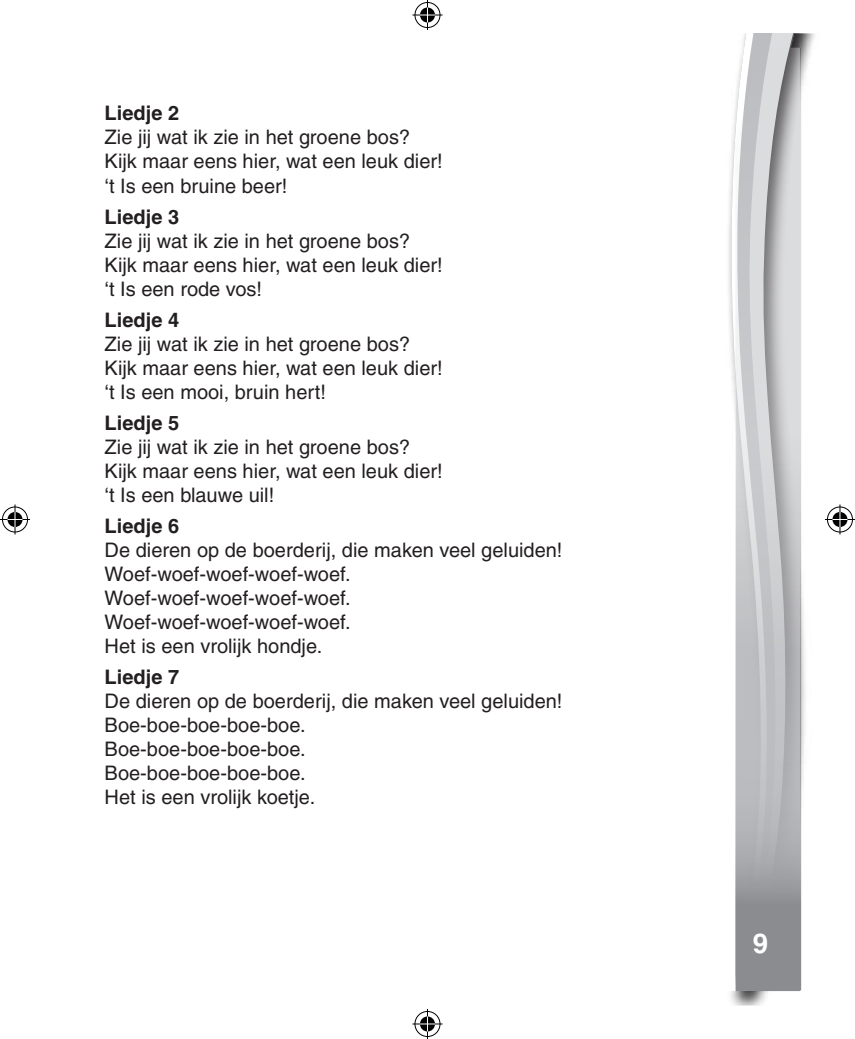
<style>
.page{position:relative;width:855px;height:1039px;background:#fff}
.page>*{position:absolute;margin:0;border:0;box-sizing:border-box;transform-origin:0 0}
.t1{font:700 27.5px "Helvetica";color:#fff}
.Text{font:500 20px "Helvetica";color:#231f20}
.Text-2{font:700 20px "Helvetica";color:#231f20}
</style>
<div class="page">
<svg style="left:784px;top:34px;width:23px;height:956px"></svg>
<svg style="left:730px;top:34px;width:38px;height:374px"></svg>
<svg style="left:735px;top:48px;width:64px;height:942px;background:#bdbec0"></svg>
<div style="left:413px;top:1px;width:28px;height:28px;border:3px solid #fff;border-radius:50%"></div>
<svg style="left:412px;top:13px;width:30px;height:4px"></svg>
<hr style="left:425px;top:0;width:4px;height:30px;background:#fff">
<div style="left:418px;top:6px;width:18px;height:18px;border:3px solid #fff;border-radius:50%"></div>
<div style="left:414px;top:2px;width:26px;height:26px;border:1px solid #000;border-radius:50%"></div>
<hr style="left:412px;top:15px;width:30px;height:1px;background:#000">
<hr style="left:427px;top:0;width:1px;height:30px;background:#000">
<svg style="left:420px;top:7px;width:15px;height:15px"></svg>
<div style="left:413px;top:1009px;width:28px;height:28px;border:3px solid #fff;border-radius:50%"></div>
<hr style="left:412px;top:1022px;width:30px;height:3px;background:#fff">
<hr style="left:425px;top:1008px;width:4px;height:30px;background:#fff">
<div style="left:418px;top:1014px;width:18px;height:18px;border:3px solid #fff;border-radius:50%"></div>
<div style="left:414px;top:1011px;width:26px;height:25px;border:1px solid #000;border-radius:50%"></div>
<hr style="left:412px;top:1023px;width:30px;height:1px;background:#000">
<hr style="left:427px;top:1008px;width:1px;height:30px;background:#000">
<svg style="left:420px;top:1016px;width:15px;height:15px"></svg>
<div style="left:1px;top:505px;width:28px;height:28px;border:3px solid #fff;border-radius:50%"></div>
<hr style="left:0;top:518px;width:30px;height:3px;background:#fff">
<svg style="left:13px;top:504px;width:4px;height:30px"></svg>
<div style="left:6px;top:510px;width:18px;height:18px;border:3px solid #fff;border-radius:50%"></div>
<div style="left:2px;top:506px;width:26px;height:26px;border:1px solid #000;border-radius:50%"></div>
<hr style="left:0;top:519px;width:30px;height:1px;background:#000">
<hr style="left:15px;top:504px;width:1px;height:30px;background:#000">
<svg style="left:8px;top:512px;width:14px;height:15px"></svg>
<div style="left:825px;top:505px;width:28px;height:28px;border:3px solid #fff;border-radius:50%"></div>
<hr style="left:824px;top:518px;width:30px;height:3px;background:#fff">
<hr style="left:838px;top:504px;width:3px;height:30px;background:#fff">
<div style="left:830px;top:510px;width:18px;height:18px;border:3px solid #fff;border-radius:50%"></div>
<div style="left:826px;top:506px;width:26px;height:26px;border:1px solid #000;border-radius:50%"></div>
<hr style="left:824px;top:519px;width:30px;height:1px;background:#000">
<hr style="left:839px;top:504px;width:1px;height:30px;background:#000">
<svg style="left:832px;top:512px;width:15px;height:15px"></svg>
<p class="Text-2" style="left:105px;top:101px;width:76px">Liedje 2</p>
<p class="Text" style="left:105px;top:126px;width:307px">Zie jij wat ik zie in het groene bos?</p>
<p class="Text" style="left:105px;top:150px;width:339px">Kijk maar eens hier, wat een leuk dier!</p>
<p class="Text" style="left:105px;top:174px;width:184px">‘t Is een bruine beer!</p>
<p class="Text-2" style="left:105px;top:204px;width:76px">Liedje 3</p>
<p class="Text" style="left:105px;top:229px;width:307px">Zie jij wat ik zie in het groene bos?</p>
<p class="Text" style="left:105px;top:253px;width:339px">Kijk maar eens hier, wat een leuk dier!</p>
<p class="Text" style="left:105px;top:277px;width:159px">‘t Is een rode vos!</p>
<p class="Text-2" style="left:105px;top:307px;width:76px">Liedje 4</p>
<p class="Text" style="left:105px;top:332px;width:307px">Zie jij wat ik zie in het groene bos?</p>
<p class="Text" style="left:105px;top:356px;width:339px">Kijk maar eens hier, wat een leuk dier!</p>
<p class="Text" style="left:105px;top:380px;width:223px">‘t Is een mooi, bruin hert!</p>
<p class="Text-2" style="left:105px;top:410px;width:76px">Liedje 5</p>
<p class="Text" style="left:105px;top:435px;width:307px">Zie jij wat ik zie in het groene bos?</p>
<p class="Text" style="left:105px;top:459px;width:339px">Kijk maar eens hier, wat een leuk dier!</p>
<p class="Text" style="left:105px;top:483px;width:171px">‘t Is een blauwe uil!</p>
<p class="Text-2" style="left:105px;top:513px;width:76px">Liedje 6</p>
<p class="Text" style="left:105px;top:538px;width:459px">De dieren op de boerderij, die maken veel geluiden!</p>
<p class="Text" style="left:105px;top:562px;width:247px">Woef-woef-woef-woef-woef.</p>
<p class="Text" style="left:105px;top:586px;width:247px">Woef-woef-woef-woef-woef.</p>
<p class="Text" style="left:105px;top:610px;width:247px">Woef-woef-woef-woef-woef.</p>
<p class="Text" style="left:105px;top:634px;width:219px">Het is een vrolijk hondje.</p>
<p class="Text-2" style="left:105px;top:665px;width:76px">Liedje 7</p>
<p class="Text" style="left:105px;top:689px;width:459px">De dieren op de boerderij, die maken veel geluiden!</p>
<p class="Text" style="left:105px;top:713px;width:202px">Boe-boe-boe-boe-boe.</p>
<p class="Text" style="left:105px;top:737px;width:202px">Boe-boe-boe-boe-boe.</p>
<p class="Text" style="left:105px;top:761px;width:202px">Boe-boe-boe-boe-boe.</p>
<p class="Text" style="left:105px;top:785px;width:212px">Het is een vrolijk koetje.</p>
<h1 class="t1" style="left:752px;top:923px;width:21px">9 <sup>9</sup>9</h1>
</div>
